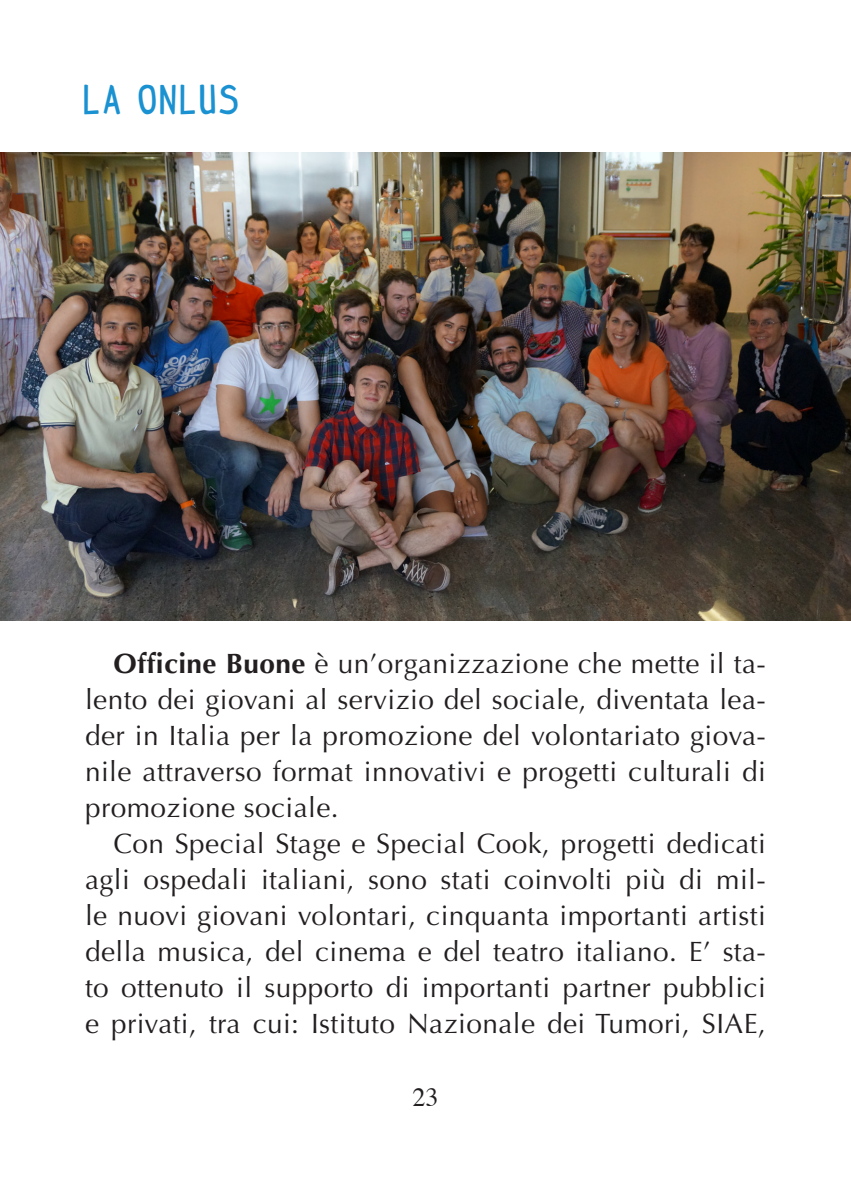
<style>
.page{position:relative;width:851px;height:1191px;background:#fff}
.page>*{position:absolute;margin:0;border:0;box-sizing:border-box;transform-origin:0 0}
.t1{font:700 32px "indypimp";letter-spacing:.1em;color:#1a91d1}
.t2{font:28px/36px "Optima";letter-spacing:.015em;color:#231f20;text-align:justify}
.t3{font:26px "Times";color:#231f20}
.s1{font-weight:700}
</style>
<div class="page">
<img style="left:1px;top:153px;width:849px;height:467px">
<p class="t1" style="left:84px;top:85px;width:156px">LA ONLUS</p>
<p class="t2" style="left:85px;top:646px;width:682px;text-indent:28px"><span class="s1">Officine Buone</span> è un’organizzazione che mette il ta&shy;lento dei giovani al servizio del sociale, diventata lea&shy;der in Italia per la promozione del volontariato giova&shy;nile attraverso format innovativi e progetti culturali di promozione sociale.</p>
<p class="t2" style="left:85px;top:826px;width:682px;text-indent:28px">Con Special Stage e Special Cook, progetti dedicati agli ospedali italiani, sono stati coinvolti più di mil&shy;le nuovi giovani volontari, cinquanta importanti artisti della musica, del cinema e del teatro italiano. E’ sta&shy;to ottenuto il supporto di importanti partner pubblici e privati, tra cui: Istituto Nazionale dei Tumori, SIAE,</p>
<p class="t3" style="left:412px;top:1072px;width:27px">23</p>
</div>
